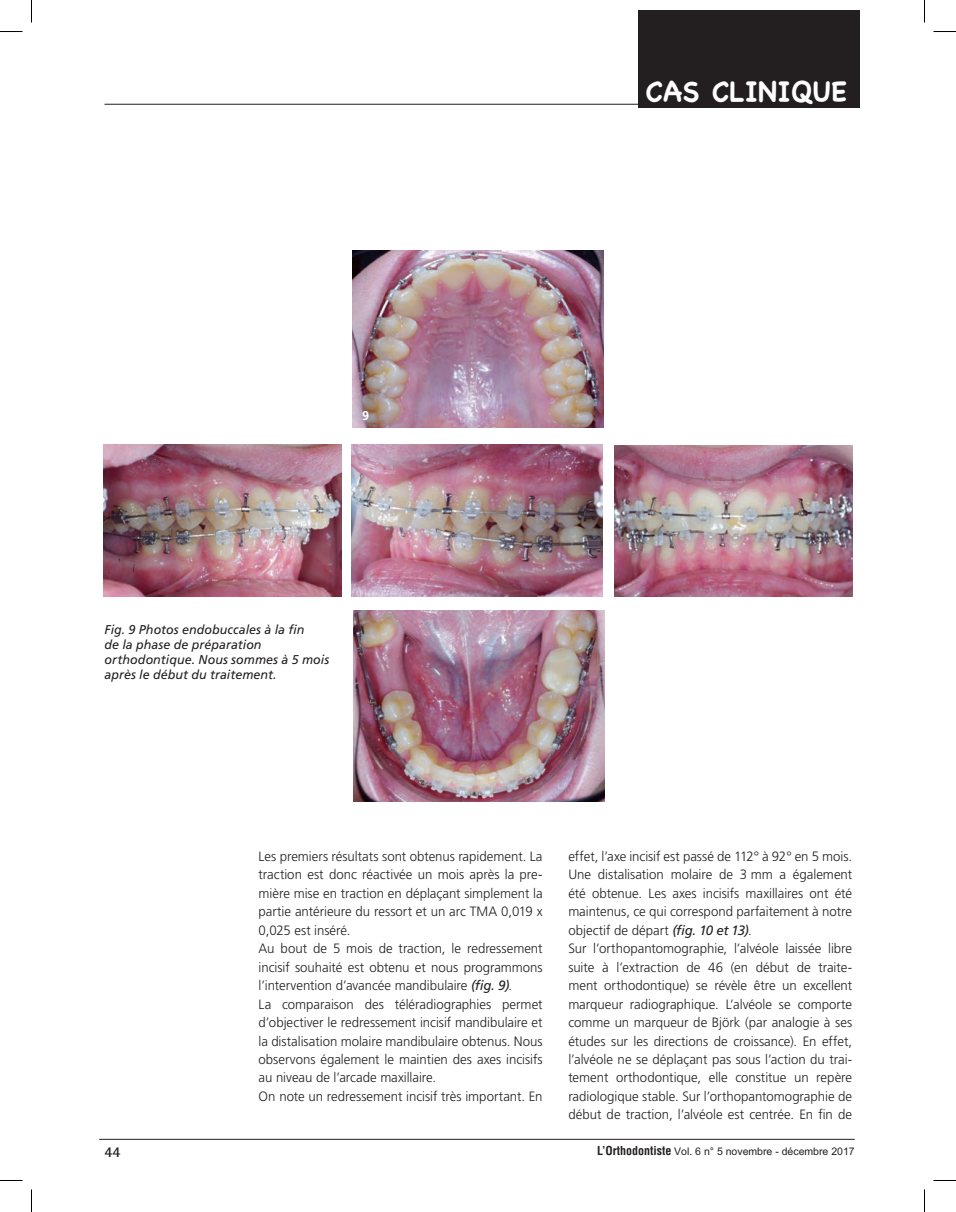
<style>
.page{position:relative;width:956px;height:1212px;background:#fff}
.page>*{position:absolute;margin:0;border:0;box-sizing:border-box;transform-origin:0 0}
.t1{font:700 28.5px "Chalkboard";letter-spacing:.005em;color:#fff}
.t2{font:700 15px "Rotis Sans Serif";color:#231f20}
.t3{font:300 13.5px/18.5px "Frutiger";color:#231f20}
.t4{font:italic 12.75px/15px "Frutiger";letter-spacing:.005em;color:#231f20}
.t5{font:700 12.75px "Frutiger";color:#fff}
.t6{font:10.5px "M Arial";color:#231f20}
.s1{font-weight:400;font-style:italic}
.s2{font-family:"Helvetica";font-weight:700;font-stretch:condensed;font-size:12px}
</style>
<div class="page">
<hr style="left:99px;top:1138px;width:756px;height:1px;background:#231f20">
<hr style="left:104px;top:104px;width:748px;height:1px;background:#231f20">
<div style="left:638px;top:10px;width:222px;height:98px;background:#231f20"></div>
<img style="left:352px;top:444px;width:251px;height:152px">
<img style="left:615px;top:445px;width:238px;height:151px">
<img style="left:104px;top:444px;width:238px;height:152px">
<img style="left:352px;top:250px;width:251px;height:177px">
<img style="left:353px;top:610px;width:251px;height:191px">
<svg style="left:0;top:31px;width:22px;height:1px"></svg>
<svg style="left:933px;top:31px;width:23px;height:1px"></svg>
<svg style="left:31px;top:0;width:1px;height:22px"></svg>
<svg style="left:31px;top:1189px;width:1px;height:22px"></svg>
<svg style="left:924px;top:0;width:1px;height:22px"></svg>
<svg style="left:924px;top:1189px;width:1px;height:22px"></svg>
<p class="t5" style="left:362px;top:408px;width:8px">9</p>
<p class="t4" style="left:104px;top:621px;width:226px">Fig. 9 Photos endobuccales à la fin<br>de la phase de préparation orthodontique. Nous sommes à 5 mois après le début du traitement.</p>
<h1 class="t1" style="left:646px;top:75px;width:203px">CAS CLINIQUE</h1>
<p class="t3" style="left:259px;top:846px;width:286px">Les premiers résultats sont obtenus rapidement. La traction est donc réactivée un mois après la pre&shy;mière mise en traction en déplaçant simplement la partie antérieure du ressort et un arc TMA 0,019 x 0,025 est inséré.<br>Au bout de 5 mois de traction, le redressement incisif souhaité est obtenu et nous programmons l’intervention d’avancée mandibulaire <span class="s1">(fig. 9)</span>.<br>La comparaison des téléradiographies permet d’objectiver le redressement incisif mandibulaire et la distalisation molaire mandibulaire obtenus. Nous observons également le maintien des axes incisifs au niveau de l’arcade maxillaire.<br>On note un redressement incisif très important. En</p>
<p class="t3" style="left:568px;top:846px;width:285px">effet, l’axe incisif est passé de 112° à 92° en 5 mois.<br>Une distalisation molaire de 3 mm a également été obtenue. Les axes incisifs maxillaires ont été maintenus, ce qui correspond parfaitement à notre objectif de départ <span class="s1">(fig. 10 et 13)</span>.<br>Sur l’orthopantomographie, l’alvéole laissée libre suite à l’extraction de 46 (en début de traite&shy;ment orthodontique) se révèle être un excellent marqueur radiographique. L’alvéole se comporte comme un marqueur de Björk (par analogie à ses études sur les directions de croissance). En effet, l’alvéole ne se déplaçant pas sous l’action du trai&shy;tement orthodontique, elle constitue un repère radiologique stable. Sur l’orthopantomographie de début de traction, l’alvéole est centrée. En fin de</p>
<p class="t2" style="left:104px;top:1141px;width:18px">44</p>
<p class="t6" style="left:597px;top:1144px;width:259px"><span class="s2">L’Orthodontiste</span> Vol. 6 n° 5 novembre - décembre 2017</p>
</div>
